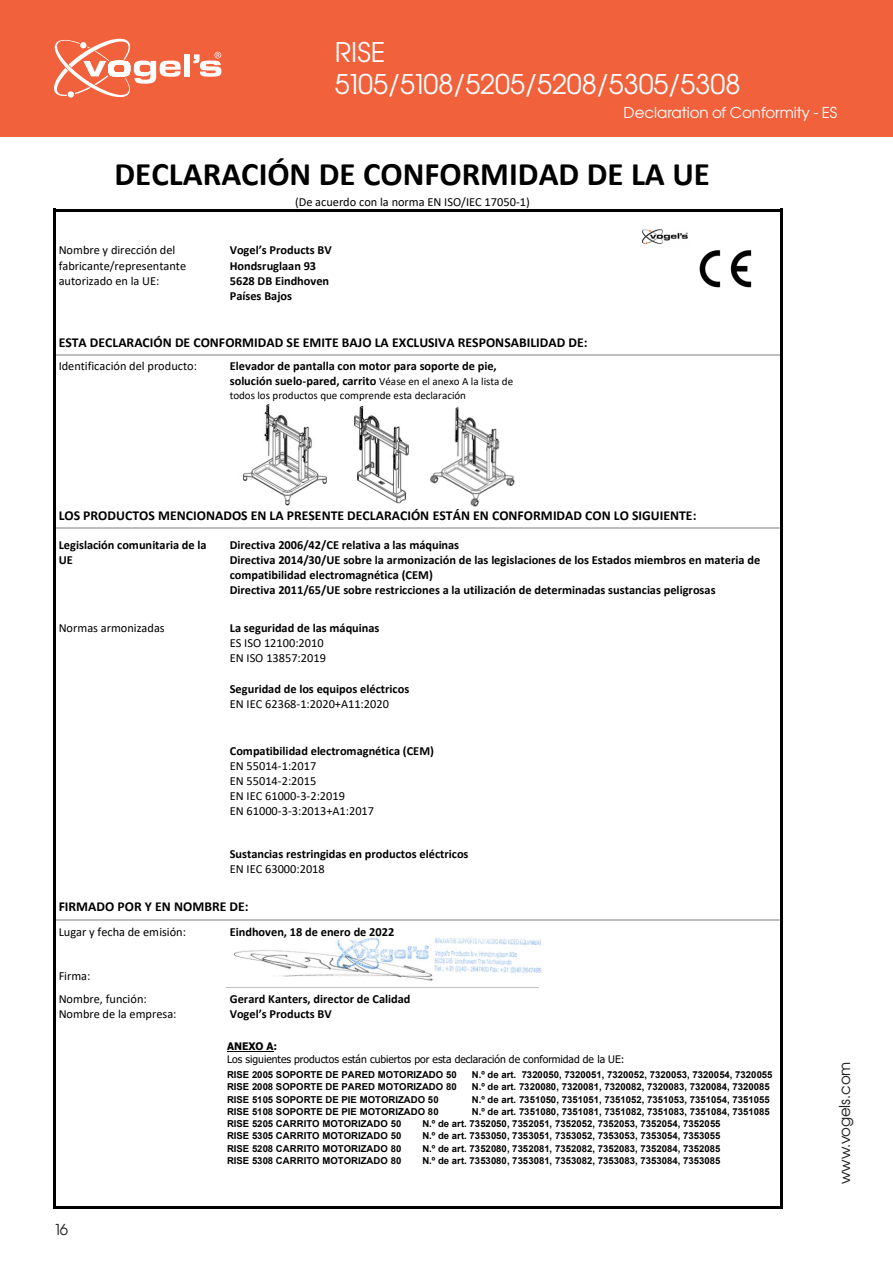
<style>
.page{position:relative;width:893px;height:1263px;background:#fff}
.page>*{position:absolute;margin:0;border:0;box-sizing:border-box;transform-origin:0 0}
.t1{font:700 33px "Calibri";color:#000}
.t2{font:27px "Avant Garde Gothic Bk ITC";color:#fff}
.t3{font:15px "Avant Garde Gothic Bk ITC";color:#fff}
.t4{font:15px "Avant Garde Gothic Bk ITC";letter-spacing:-.01em;color:#231f20}
.t5{font:700 13.65px "Calibri";color:#000}
.t6{font:700 12.3px/15.1px "Calibri";color:#000}
.t7{font:12.3px/15px "Calibri";color:#000}
.t8{font:11.1px "Calibri";letter-spacing:-.005em;color:#000}
.t9{font:10.35px/12.8px "Tahoma";color:#000}
.t10{font:700 9.6px "Arial";color:#000}
.s1{font-weight:400;font-size:11.1px}
.s2{font-weight:700}
.s3{font-weight:400}
</style>
<div class="page">
<div style="left:0;top:0;width:893px;height:136px;background:#f1613c"></div>
<svg style="left:54px;top:39px;width:127px;height:59px"></svg>
<div style="left:184px;top:54px;width:6px;height:22px;background:#fff"></div>
<svg style="left:193px;top:52px;width:28px;height:25px"></svg>
<img style="left:233px;top:937px;width:308px;height:44px">
<img style="left:353px;top:405px;width:56px;height:99px">
<img style="left:243px;top:405px;width:84px;height:100px">
<img style="left:430px;top:406px;width:85px;height:101px">
<svg style="left:53px;top:209px;width:3px;height:7px"></svg>
<hr style="left:56px;top:209px;width:170px;height:3px;background:#000">
<hr style="left:229px;top:209px;width:309px;height:3px;background:#000">
<hr style="left:541px;top:209px;width:239px;height:3px;background:#000">
<svg style="left:780px;top:209px;width:3px;height:7px"></svg>
<hr style="left:53px;top:216px;width:3px;height:23px;background:#000">
<hr style="left:780px;top:216px;width:3px;height:23px;background:#000">
<svg style="left:53px;top:239px;width:3px;height:4px"></svg>
<svg style="left:780px;top:239px;width:3px;height:4px"></svg>
<hr style="left:53px;top:243px;width:3px;height:79px;background:#000">
<hr style="left:780px;top:243px;width:3px;height:79px;background:#000">
<svg style="left:53px;top:322px;width:3px;height:4px"></svg>
<svg style="left:780px;top:322px;width:3px;height:4px"></svg>
<hr style="left:53px;top:326px;width:3px;height:28px;background:#000">
<hr style="left:780px;top:326px;width:3px;height:28px;background:#000">
<svg style="left:53px;top:354px;width:3px;height:4px"></svg>
<hr style="left:56px;top:354px;width:170px;height:2px;background:#bfbfbf">
<hr style="left:227px;top:354px;width:311px;height:2px;background:#bfbfbf">
<hr style="left:540px;top:354px;width:240px;height:2px;background:#bfbfbf">
<svg style="left:780px;top:354px;width:3px;height:4px"></svg>
<hr style="left:53px;top:358px;width:3px;height:92px;background:#000">
<hr style="left:780px;top:358px;width:3px;height:92px;background:#000">
<svg style="left:53px;top:450px;width:3px;height:4px"></svg>
<svg style="left:780px;top:450px;width:3px;height:4px"></svg>
<hr style="left:53px;top:454px;width:3px;height:73px;background:#000">
<hr style="left:780px;top:454px;width:3px;height:73px;background:#000">
<hr style="left:56px;top:527px;width:724px;height:2px;background:#bfbfbf">
<svg style="left:53px;top:527px;width:3px;height:10px"></svg>
<svg style="left:780px;top:527px;width:3px;height:10px"></svg>
<hr style="left:53px;top:537px;width:3px;height:79px;background:#000">
<hr style="left:780px;top:537px;width:3px;height:79px;background:#000">
<svg style="left:53px;top:616px;width:3px;height:4px"></svg>
<svg style="left:780px;top:616px;width:3px;height:4px"></svg>
<hr style="left:53px;top:620px;width:3px;height:119px;background:#000">
<hr style="left:780px;top:620px;width:3px;height:119px;background:#000">
<svg style="left:53px;top:739px;width:3px;height:4px"></svg>
<svg style="left:780px;top:739px;width:3px;height:4px"></svg>
<hr style="left:53px;top:743px;width:3px;height:99px;background:#000">
<hr style="left:780px;top:743px;width:3px;height:99px;background:#000">
<svg style="left:53px;top:842px;width:3px;height:4px"></svg>
<svg style="left:780px;top:842px;width:3px;height:4px"></svg>
<hr style="left:53px;top:846px;width:3px;height:42px;background:#000">
<hr style="left:780px;top:846px;width:3px;height:42px;background:#000">
<svg style="left:53px;top:888px;width:3px;height:4px"></svg>
<svg style="left:780px;top:888px;width:3px;height:4px"></svg>
<hr style="left:53px;top:892px;width:3px;height:27px;background:#000">
<hr style="left:780px;top:892px;width:3px;height:27px;background:#000">
<svg style="left:53px;top:919px;width:3px;height:5px"></svg>
<hr style="left:56px;top:919px;width:170px;height:1px;background:#bfbfbf">
<hr style="left:227px;top:919px;width:553px;height:1px;background:#bfbfbf">
<svg style="left:780px;top:919px;width:3px;height:5px"></svg>
<hr style="left:53px;top:924px;width:3px;height:24px;background:#000">
<hr style="left:780px;top:924px;width:3px;height:24px;background:#000">
<svg style="left:53px;top:948px;width:3px;height:4px"></svg>
<svg style="left:780px;top:948px;width:3px;height:4px"></svg>
<hr style="left:53px;top:952px;width:3px;height:35px;background:#000">
<hr style="left:780px;top:952px;width:3px;height:35px;background:#000">
<svg style="left:53px;top:987px;width:3px;height:4px"></svg>
<hr style="left:226px;top:987px;width:312px;height:1px;background:#bfbfbf">
<svg style="left:780px;top:987px;width:3px;height:4px"></svg>
<hr style="left:53px;top:991px;width:3px;height:215px;background:#000">
<hr style="left:56px;top:1206px;width:170px;height:3px;background:#000">
<hr style="left:228px;top:1206px;width:552px;height:3px;background:#000">
<hr style="left:780px;top:991px;width:3px;height:215px;background:#000">
<img style="left:643px;top:229px;width:45px;height:15px">
<hr style="left:227px;top:1051px;width:46px;height:1px;background:#000">
<img style="left:699px;top:250px;width:53px;height:38px">
<p class="t2" style="left:335px;top:35px;width:52px">RISE</p>
<p class="t2" style="left:335px;top:67px;width:407px">5105/5108/5205/5208/5305/5308</p>
<p class="t3" style="left:623px;top:104px;width:215px">Declaration of Conformity - ES</p>
<p class="t1" style="left:115px;top:151px;width:597px">DECLARACIÓN DE CONFORMIDAD DE LA UE</p>
<p class="t7" style="left:295px;top:194px;width:236px">(De acuerdo con la norma EN ISO/IEC 17050-1)</p>
<p class="t7" style="left:59px;top:242px;width:129px">Nombre y dirección del fabricante/representante autorizado en la UE:</p>
<p class="t6" style="left:230px;top:243px;width:104px">Vogel’s Products BV<br>Hondsruglaan 93<br>5628 DB Eindhoven<br>Países Bajos</p>
<p class="t5" style="left:59px;top:333px;width:530px">ESTA DECLARACIÓN DE CONFORMIDAD SE EMITE BAJO LA EXCLUSIVA RESPONSABILIDAD DE:</p>
<p class="t7" style="left:59px;top:358px;width:140px">Identificación del producto:</p>
<p class="t6" style="left:230px;top:358px;width:285px">Elevador de pantalla con motor para soporte de pie, solución suelo-pared, carrito <span class="s1">Véase en el anexo A la lista de</span></p>
<p class="t8" style="left:230px;top:388px;width:238px">todos los productos que comprende esta declaración</p>
<p class="t5" style="left:59px;top:506px;width:639px">LOS PRODUCTOS MENCIONADOS EN LA PRESENTE DECLARACIÓN ESTÁN EN CONFORMIDAD CON LO SIGUIENTE:</p>
<p class="t6" style="left:59px;top:537px;width:149px">Legislación comunitaria de la<br>UE</p>
<p class="t6" style="left:230px;top:537px;width:532px">Directiva 2006/42/CE relativa a las máquinas<br>Directiva 2014/30/UE sobre la armonización de las legislaciones de los Estados miembros en materia de compatibilidad electromagnética (CEM)<br>Directiva 2011/65/UE sobre restricciones a la utilización de determinadas sustancias peligrosas</p>
<p class="t7" style="left:59px;top:620px;width:108px">Normas armonizadas</p>
<p class="t7" style="left:230px;top:620px;width:151px"><span class="s2">La seguridad de las máquinas<br></span>ES ISO 12100:2010<br>EN ISO 13857:2019</p>
<p class="t6" style="left:230px;top:681px;width:181px">Seguridad de los equipos eléctricos<br><span class="s3">EN IEC 62368-1:2020+A11:2020</span></p>
<p class="t7" style="left:230px;top:743px;width:206px"><span class="s2">Compatibilidad electromagnética (CEM)<br></span>EN 55014-1:2017<br>EN 55014-2:2015<br>EN IEC 61000-3-2:2019<br>EN 61000-3-3:2013+A1:2017</p>
<p class="t6" style="left:230px;top:846px;width:240px">Sustancias restringidas en productos eléctricos<br><span class="s3">EN IEC 63000:2018</span></p>
<p class="t5" style="left:59px;top:897px;width:191px">FIRMADO POR Y EN NOMBRE DE:</p>
<p class="t7" style="left:59px;top:924px;width:129px">Lugar y fecha de emisión:</p>
<p class="t6" style="left:230px;top:924px;width:166px">Eindhoven, 18 de enero de 2022</p>
<p class="t7" style="left:59px;top:964px;width:90px;line-height:23px">Firma:<br>Nombre, función:</p>
<p class="t7" style="left:59px;top:1006px;width:119px">Nombre de la empresa:</p>
<p class="t6" style="left:230px;top:991px;width:182px">Gerard Kanters, director de Calidad<br>Vogel’s Products BV</p>
<p class="t9" style="left:227px;top:1040px;width:399px"><span class="s2">ANEXO A:<br></span>Los siguientes productos están cubiertos por esta declaración de conformidad de la UE:</p>
<p class="t10" style="left:227px;top:1068px;width:231px">RISE 2005 SOPORTE DE PARED MOTORIZADO 50</p>
<p class="t10" style="left:472px;top:1068px;width:302px">N.º de art. 7320050, 7320051, 7320052, 7320053, 7320054, 7320055</p>
<p class="t10" style="left:227px;top:1080px;width:231px">RISE 2008 SOPORTE DE PARED MOTORIZADO 80</p>
<p class="t10" style="left:472px;top:1080px;width:300px">N.º de art. 7320080, 7320081, 7320082, 7320083, 7320084, 7320085</p>
<p class="t10" style="left:227px;top:1093px;width:213px">RISE 5105 SOPORTE DE PIE MOTORIZADO 50</p>
<p class="t10" style="left:472px;top:1093px;width:300px">N.º de art. 7351050, 7351051, 7351052, 7351053, 7351054, 7351055</p>
<p class="t10" style="left:227px;top:1105px;width:213px">RISE 5108 SOPORTE DE PIE MOTORIZADO 80</p>
<p class="t10" style="left:472px;top:1105px;width:300px">N.º de art. 7351080, 7351081, 7351082, 7351083, 7351084, 7351085</p>
<p class="t10" style="left:227px;top:1117px;width:176px">RISE 5205 CARRITO MOTORIZADO 50</p>
<p class="t10" style="left:422px;top:1117px;width:300px">N.º de art. 7352050, 7352051, 7352052, 7352053, 7352054, 7352055</p>
<p class="t10" style="left:227px;top:1129px;width:176px">RISE 5305 CARRITO MOTORIZADO 50</p>
<p class="t10" style="left:422px;top:1129px;width:300px">N.º de art. 7353050, 7353051, 7353052, 7353053, 7353054, 7353055</p>
<p class="t10" style="left:227px;top:1142px;width:176px">RISE 5208 CARRITO MOTORIZADO 80</p>
<p class="t10" style="left:422px;top:1142px;width:300px">N.º de art. 7352080, 7352081, 7352082, 7352083, 7352084, 7352085</p>
<p class="t10" style="left:227px;top:1154px;width:176px">RISE 5308 CARRITO MOTORIZADO 80</p>
<p class="t10" style="left:422px;top:1154px;width:300px">N.º de art. 7353080, 7353081, 7353082, 7353083, 7353084, 7353085</p>
<p class="t4" style="left:54px;top:1220px;width:16px">16</p>
<h3 class="t4" style="left:835px;top:1184px;width:124px;rotate:-90deg">www.vogels.com</h3>
</div>
